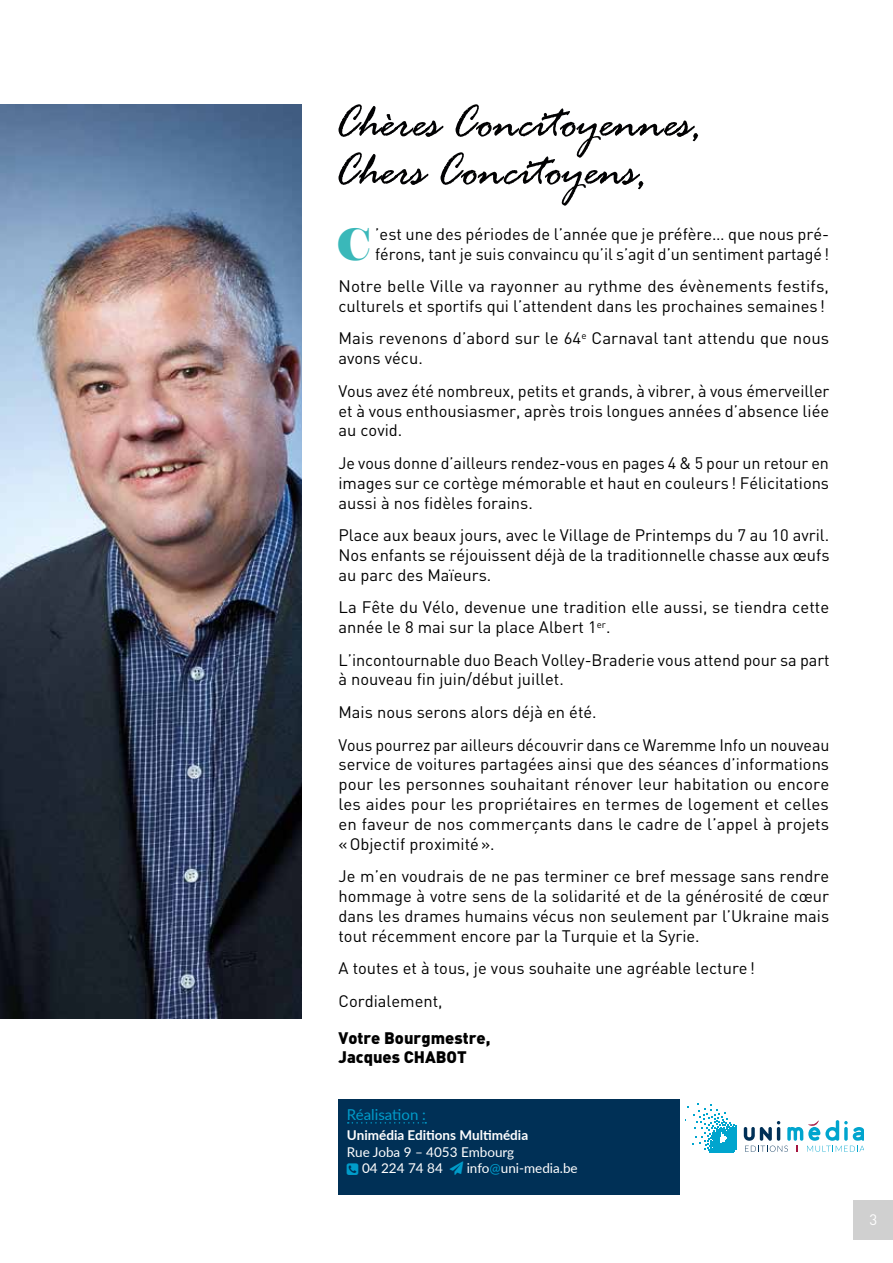
<style>
.page{position:relative;width:893px;height:1263px;background:#fff}
.page>*{position:absolute;margin:0;border:0;box-sizing:border-box;transform-origin:0 0}
.t1{font:43.65px "Elephant";color:#3ab8b9}
.t2{font:16.5px/19.8px "DIN";color:#000}
.t3{font:900 16.5px/19.8px "DIN";color:#000}
.t4{font:15px "Lato";color:#009cca}
.t5{font:15px "DIN";color:#fff}
.t6{font:13.5px/16.2px "Lato";color:#fff}
.t7{font:700 13.5px "Lato";color:#fff}
.s1{color:#009cca}
</style>
<div class="page">
<div style="left:854px;top:1200px;width:39px;height:39px;background:#d0d0d0"></div>
<svg style="left:338px;top:104px;width:360px;height:102px"></svg>
<img style="left:0;top:104px;width:302px;height:914px">
<div style="left:338px;top:1099px;width:342px;height:96px;background:#003056"></div>
<svg style="left:348px;top:1122px;width:78px;height:1px"></svg>
<svg style="left:688px;top:1103px;width:48px;height:49px"></svg>
<svg style="left:744px;top:1120px;width:120px;height:32px"></svg>
<h1 class="t1" style="left:336px;top:217px;width:36px">C</h1>
<p class="t2" style="left:375px;top:224px;width:455px">’est une des périodes de l’année que je préfère… que nous pré&shy;férons, tant je suis convaincu qu’il s’agit d’un sentiment partagé!</p>
<p class="t2" style="left:338px;top:276px;width:492px">Notre belle Ville va rayonner au rythme des évènements festifs, culturels et sportifs qui l’attendent dans les prochaines semaines !</p>
<p class="t2" style="left:338px;top:328px;width:492px">Mais revenons d’abord sur le 64<sup>e</sup> Carnaval tant attendu que nous avons vécu.</p>
<p class="t2" style="left:338px;top:381px;width:492px;text-align:justify">Vous avez été nombreux, petits et grands, à vibrer, à vous émerveiller et à vous enthousiasmer, après trois longues années d’absence liée au covid.</p>
<p class="t2" style="left:338px;top:453px;width:492px;text-align:justify">Je vous donne d’ailleurs rendez-vous en pages 4 &amp; 5 pour un retour en images sur ce cortège mémorable et haut en couleurs ! Félicitations aussi à nos fidèles forains.</p>
<p class="t2" style="left:338px;top:525px;width:492px;text-align:justify">Place aux beaux jours, avec le Village de Printemps du 7 au 10 avril.<br>Nos enfants se réjouissent déjà de la traditionnelle chasse aux œufs au parc des Maïeurs.</p>
<p class="t2" style="left:338px;top:597px;width:492px">La Fête du Vélo, devenue une tradition elle aussi, se tiendra cette année le 8 mai sur la place Albert 1<sup>er</sup>.</p>
<p class="t2" style="left:338px;top:649px;width:493px">L’incontournable duo Beach Volley-Braderie vous attend pour sa part à nouveau fin juin/début juillet.</p>
<p class="t2" style="left:338px;top:695px;width:492px;line-height:32.5px">Mais nous serons alors déjà en été.<br>Vous pourrez par ailleurs découvrir dans ce Waremme Info un nouveau</p>
<p class="t2" style="left:338px;top:754px;width:492px;text-align:justify">service de voitures partagées ainsi que des séances d’informations pour les personnes souhaitant rénover leur habitation ou encore les aides pour les propriétaires en termes de logement et celles en faveur de nos commerçants dans le cadre de l’appel à projets «Objectif proximité».</p>
<p class="t2" style="left:338px;top:866px;width:492px;text-align:justify">Je m’en voudrais de ne pas terminer ce bref message sans rendre hommage à votre sens de la solidarité et de la générosité de cœur dans les drames humains vécus non seulement par l’Ukraine mais tout récemment encore par la Turquie et la Syrie.</p>
<p class="t2" style="left:338px;top:951px;width:418px;line-height:32.5px">A toutes et à tous, je vous souhaite une agréable lecture!<br>Cordialement,</p>
<p class="t3" style="left:338px;top:1027px;width:153px">Votre Bourgmestre,<br>Jacques CHABOT</p>
<p class="t4" style="left:347px;top:1104px;width:80px">Réalisation :</p>
<p class="t7" style="left:347px;top:1125px;width:183px">Unimédia Editions Multimédia</p>
<p class="t6" style="left:362px;top:1143px;width:217px;text-indent:-15px">Rue Joba 9 – 4053 Embourg<br>04 224 74 84 <span class="s1">➢</span> info<span class="s1">@</span>uni-media.be</p>
<p class="t5" style="left:869px;top:1210px;width:9px">3</p>
</div>
